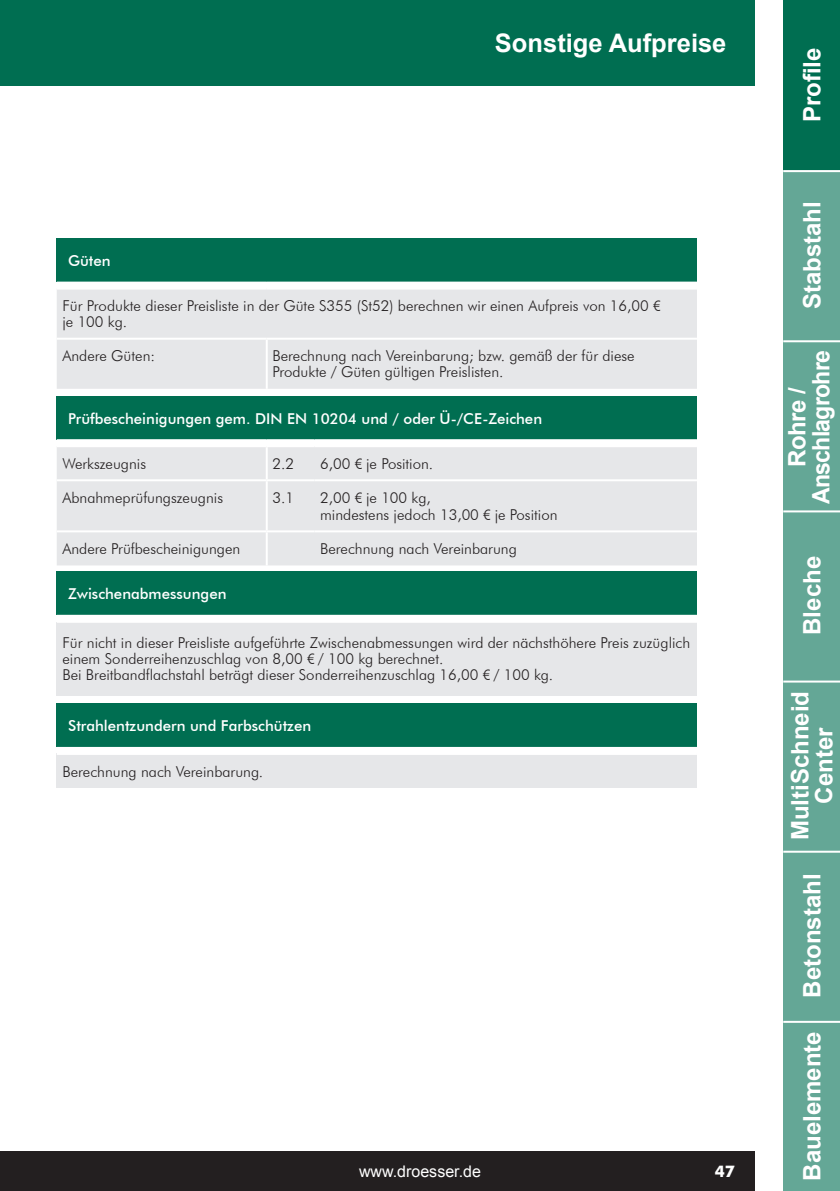
<style>
.page{position:relative;width:840px;height:1191px;background:#fff}
.page>*{position:absolute;margin:0;border:0;box-sizing:border-box;transform-origin:0 0}
.t1{font:700 25.4px "Arial";color:#fff}
.t2{font:700 24px/24px "Arial";color:#fff;text-align:center}
.t3{font:700 24px/24px "Arial";letter-spacing:-.03em;color:#fff;text-align:center}
.t4{font:16px "Arial";color:#fff}
.t5{font:700 16px "Futura BT";color:#fff}
.t6{font:300 15px/16px "Futura BT";color:#231f20}
.t7{font:500 15px "Futura BT";color:#fff}
.s1{font-family:"Frutiger LT";font-stretch:condensed}
</style>
<div class="page">
<div style="left:0;top:0;width:754px;height:85px;background:#006e51"></div>
<div style="left:0;top:1151px;width:754px;height:40px;background:#231f20"></div>
<div style="left:782px;top:0;width:57px;height:170px;background:#006e51"></div>
<div style="left:782px;top:170px;width:57px;height:1021px;background:#64a796"></div>
<hr style="left:782px;top:170px;width:57px;height:2px;background:#fff">
<hr style="left:782px;top:340px;width:57px;height:2px;background:#fff">
<hr style="left:782px;top:510px;width:57px;height:2px;background:#fff">
<hr style="left:782px;top:680px;width:57px;height:2px;background:#fff">
<hr style="left:782px;top:850px;width:57px;height:2px;background:#fff">
<hr style="left:782px;top:1020px;width:57px;height:2px;background:#fff">
<div style="left:57px;top:238px;width:639px;height:45px;background:#006e51"></div>
<div style="left:57px;top:290px;width:639px;height:99px;background:#e6e7e9"></div>
<hr style="left:57px;top:338px;width:209px;height:2px;background:#fff">
<hr style="left:266px;top:338px;width:430px;height:2px;background:#fff">
<hr style="left:265px;top:340px;width:2px;height:49px;background:#fff">
<hr style="left:57px;top:282px;width:209px;height:2px;background:#fff">
<hr style="left:266px;top:282px;width:430px;height:2px;background:#fff">
<div style="left:57px;top:396px;width:639px;height:44px;background:#006e51"></div>
<div style="left:57px;top:447px;width:639px;height:118px;background:#e6e7e9"></div>
<hr style="left:265px;top:447px;width:2px;height:32px;background:#fff">
<hr style="left:57px;top:479px;width:209px;height:2px;background:#fff">
<hr style="left:266px;top:479px;width:48px;height:2px;background:#fff">
<hr style="left:265px;top:481px;width:2px;height:49px;background:#fff">
<hr style="left:314px;top:479px;width:382px;height:2px;background:#fff">
<hr style="left:57px;top:530px;width:209px;height:2px;background:#fff">
<hr style="left:266px;top:530px;width:48px;height:2px;background:#fff">
<hr style="left:265px;top:532px;width:2px;height:33px;background:#fff">
<hr style="left:314px;top:530px;width:382px;height:2px;background:#fff">
<hr style="left:57px;top:439px;width:209px;height:2px;background:#fff">
<hr style="left:266px;top:439px;width:48px;height:2px;background:#fff">
<hr style="left:314px;top:439px;width:382px;height:2px;background:#fff">
<div style="left:57px;top:571px;width:639px;height:45px;background:#006e51"></div>
<div style="left:57px;top:622px;width:639px;height:73px;background:#e6e7e9"></div>
<hr style="left:57px;top:615px;width:639px;height:2px;background:#fff">
<hr style="left:57px;top:621px;width:639px;height:2px;background:#fff">
<div style="left:57px;top:703px;width:639px;height:45px;background:#006e51"></div>
<div style="left:57px;top:754px;width:639px;height:34px;background:#e6e7e9"></div>
<hr style="left:57px;top:747px;width:639px;height:2px;background:#fff">
<hr style="left:57px;top:753px;width:639px;height:2px;background:#fff">
<h1 class="t1" style="left:494px;top:26px;width:233px">Sonstige Aufpreise</h1>
<p class="t7" style="left:68px;top:252px;width:44px">Güten</p>
<p class="t6" style="left:62px;top:298px;width:599px">Für Produkte dieser Preisliste in der Güte S355 (St52) berechnen wir einen Aufpreis von 16,00 <span class="s1">€ </span>je 100 kg.</p>
<p class="t6" style="left:62px;top:348px;width:94px">Andere Güten:</p>
<p class="t6" style="left:272px;top:348px;width:363px">Berechnung nach Vereinbarung; bzw. gemäß der für diese<br>Produkte / Güten gültigen Preislisten.</p>
<p class="t7" style="left:68px;top:409px;width:475px">Prüfbescheinigungen gem. DIN EN 10204 und / oder Ü-/CE-Zeichen</p>
<p class="t6" style="left:62px;top:455px;width:85px">Werkszeugnis</p>
<p class="t6" style="left:272px;top:455px;width:23px">2.2</p>
<p class="t6" style="left:320px;top:455px;width:115px">6,00 <span class="s1">€</span> je Position.</p>
<p class="t6" style="left:62px;top:489px;width:162px">Abnahmeprüfungszeugnis</p>
<p class="t6" style="left:272px;top:489px;width:23px">3.1</p>
<p class="t6" style="left:320px;top:489px;width:239px;line-height:17px">2,00 <span class="s1">€</span> je 100 kg,<br>mindestens jedoch 13,00 <span class="s1">€</span> je Position</p>
<p class="t6" style="left:62px;top:540px;width:179px">Andere Prüfbescheinigungen</p>
<p class="t6" style="left:320px;top:540px;width:198px">Berechnung nach Vereinbarung</p>
<p class="t7" style="left:68px;top:585px;width:160px">Zwischenabmessungen</p>
<p class="t6" style="left:62px;top:635px;width:629px">Für nicht in dieser Preisliste aufgeführte Zwischenabmessungen wird der nächsthöhere Preis zuzüglich einem Sonderreihenzuschlag von 8,00 <span class="s1">€</span> / 100 kg berechnet.<br>Bei Breitbandflachstahl beträgt dieser Sonderreihenzuschlag 16,00 <span class="s1">€</span> / 100 kg.</p>
<p class="t7" style="left:68px;top:717px;width:244px">Strahlentzundern und Farbschützen</p>
<p class="t6" style="left:62px;top:763px;width:202px">Berechnung nach Vereinbarung.</p>
<p class="t4" style="left:359px;top:1161px;width:123px">www.droesser.de</p>
<p class="t5" style="left:714px;top:1162px;width:22px">47</p>
<h2 class="t2" style="left:800px;top:122px;width:76px;rotate:-90deg">Profile</h2>
<h2 class="t2" style="left:800px;top:309px;width:110px;rotate:-90deg">Stabstahl</h2>
<h2 class="t3" style="left:785px;top:504px;width:156px;rotate:-90deg">Rohre /<br>Anschlagrohre</h2>
<h2 class="t2" style="left:800px;top:635px;width:80px;rotate:-90deg">Bleche</h2>
<h2 class="t2" style="left:788px;top:840px;width:151px;rotate:-90deg">MultiSchneid<br>Center</h2>
<h2 class="t2" style="left:800px;top:997px;width:126px;rotate:-90deg">Betonstahl</h2>
<h2 class="t2" style="left:800px;top:1180px;width:151px;rotate:-90deg">Bauelemente</h2>
</div>
